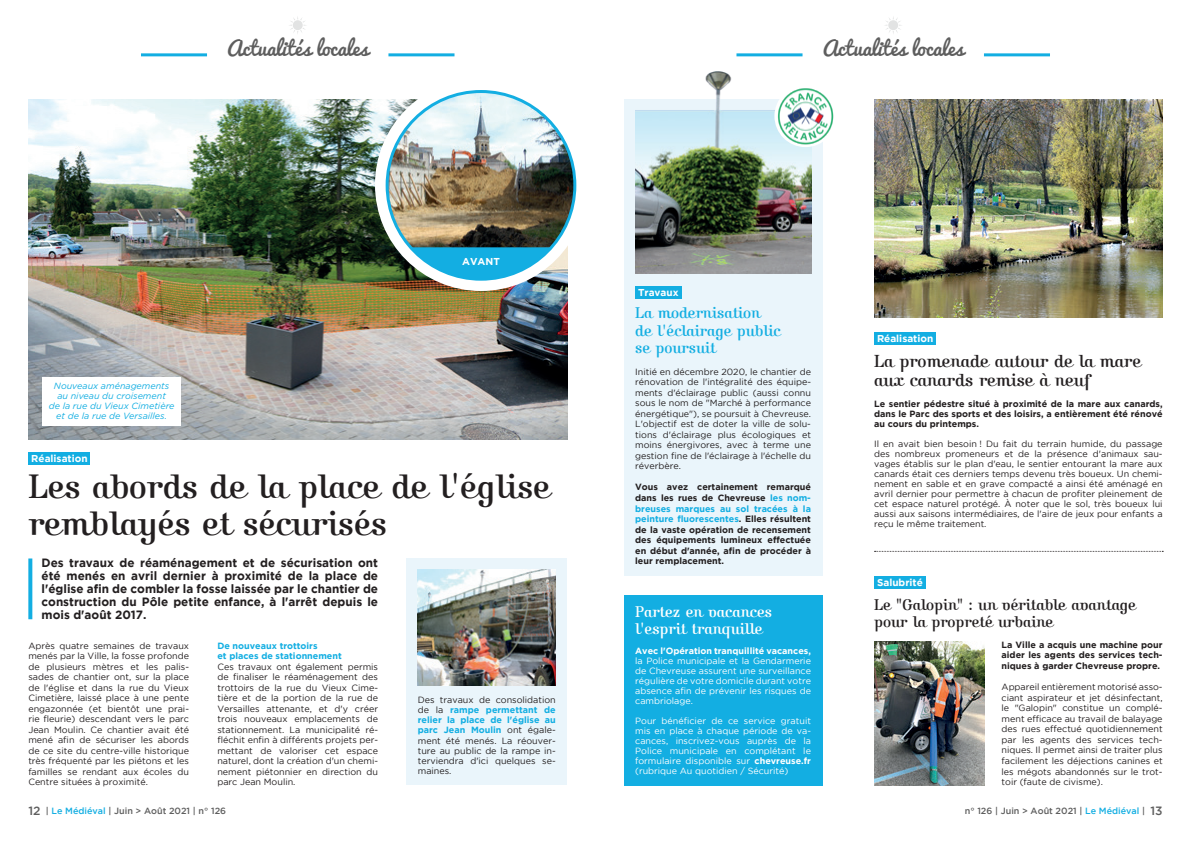
<style>
.page{position:relative;width:1191px;height:842px;background:#fff}
.page>*{position:absolute;margin:0;border:0;box-sizing:border-box;transform-origin:0 0}
.t1{font:35px/36px "Kursivschrift Stehend";color:#231f20}
.t2{font:20px "Pacifico";color:#5e5e5e}
.t3{font:18px/19px "Kursivschrift Stehend";color:#231f20}
.t4{font:16px/17px "Kursivschrift Stehend";color:#231f20}
.t5{font:16px/17.5px "Kursivschrift Stehend";color:#13aee2}
.t6{font:16px/17px "Kursivschrift Stehend";color:#fff}
.t7{font:700 12px/13px "Gotham";color:#231f20;text-align:justify}
.t8{font:700 10px "Gotham";color:#fff}
.t9{font:9px/10.5px "Gotham";color:#231f20;text-align:justify}
.t10{font:700 9px/10.5px "Gotham";color:#231f20;text-align:justify}
.t11{font:9px/10px "Gotham";color:#fff;text-align:justify}
.t12{font:italic 9px/10px "Gotham";color:#13aee2;text-align:center}
.t13{font:500 9px "Gotham";color:#5e5e5e}
.t14{font:700 9px/10.5px "Gotham";color:#13aee2}
.t15{font:700 9px "Gotham";color:#fff}
.s1{font-weight:700;color:#13aee2}
.s2{color:#13aee2}
.s3{font-weight:700}
.s4{font-size:12px}
</style>
<div class="page">
<hr style="left:388px;top:53px;width:66px;height:3px;background:#13aee2">
<hr style="left:141px;top:53px;width:66px;height:3px;background:#13aee2">
<svg style="left:289px;top:17px;width:17px;height:17px"></svg>
<hr style="left:984px;top:53px;width:66px;height:3px;background:#13aee2">
<hr style="left:736px;top:53px;width:66px;height:3px;background:#13aee2">
<svg style="left:885px;top:17px;width:17px;height:17px"></svg>
<div style="left:624px;top:99px;width:198px;height:477px;background:#eaf5fb"></div>
<div style="left:624px;top:595px;width:198px;height:190px;background:#13aee2"></div>
<img style="left:635px;top:71px;width:176px;height:203px">
<div style="left:874px;top:576px;width:51px;height:13px;background:#13aee2"></div>
<img style="left:874px;top:641px;width:110px;height:144px">
<svg style="left:874px;top:551px;width:289px;height:1px"></svg>
<img style="left:874px;top:99px;width:288px;height:218px">
<div style="left:874px;top:332px;width:62px;height:13px;background:#13aee2"></div>
<div style="left:635px;top:286px;width:46px;height:13px;background:#13aee2"></div>
<img style="left:774px;top:85px;width:62px;height:62px;border-radius:31px">
<div style="left:28px;top:452px;width:62px;height:13px;background:#13aee2"></div>
<svg style="left:28px;top:558px;width:4px;height:61px"></svg>
<img style="left:28px;top:99px;width:539px;height:340px">
<div style="left:518px;top:92px;width:56px;height:56px;background:#fff"></div>
<svg style="left:376px;top:80px;width:209px;height:209px"></svg>
<img style="left:387px;top:92px;width:188px;height:187px;border-radius:94px">
<svg style="left:411px;top:247px;width:140px;height:32px"></svg>
<div style="left:459px;top:255px;width:43px;height:13px;background:#13aee2"></div>
<div style="left:406px;top:558px;width:161px;height:227px;background:#eaf5fb"></div>
<img style="left:418px;top:570px;width:138px;height:115px">
<div style="left:43px;top:377px;width:138px;height:48px;background:#fff"></div>
<h2 class="t2" style="left:227px;top:38px;width:143px">Actualités locales</h2>
<h2 class="t2" style="left:822px;top:38px;width:143px">Actualités locales</h2>
<p class="t12" style="left:49px;top:381px;width:127px">Nouveaux aménagements au niveau du croisement<br>de la rue du Vieux Cimetière et de la rue de Versailles.</p>
<p class="t8" style="left:462px;top:256px;width:39px">AVANT</p>
<p class="t8" style="left:31px;top:453px;width:58px">Réalisation</p>
<h1 class="t1" style="left:28px;top:469px;width:523px">Les abords de la place de l'église remblayés et sécurisés</h1>
<p class="t7" style="left:42px;top:556px;width:338px">Des travaux de réaménagement et de sécurisation ont été menés en avril dernier à proximité de la place de l'église afin de combler la fosse laissée par le chantier de construction du Pôle petite enfance, à l'arrêt depuis le mois d'août 2017.</p>
<p class="t9" style="left:28px;top:640px;width:162px">Après quatre semaines de travaux menés par la Ville, la fosse profonde de plusieurs mètres et les palis&shy;sades de chantier ont, sur la place de l'église et dans la rue du Vieux Cimetière, laissé place à une pente engazonnée (et bientôt une prai&shy;rie fleurie) descendant vers le parc Jean Moulin. Ce chantier avait été mené afin de sécuriser les abords de ce site du centre-ville historique très fréquenté par les piétons et les familles se rendant aux écoles du Centre situées à proximité.</p>
<p class="t14" style="left:217px;top:640px;width:126px">De nouveaux trottoirs<br>et places de stationnement</p>
<p class="t9" style="left:217px;top:661px;width:162px">Ces travaux ont également permis de finaliser le réaménagement des trottoirs de la rue du Vieux Cime&shy;tière et de la portion de la rue de Versailles attenante, et d'y créer trois nouveaux emplacements de stationnement. La municipalité ré&shy;fléchit enfin à différents projets per&shy;mettant de valoriser cet espace naturel, dont la création d'un chemi&shy;nement piétonnier en direction du parc Jean Moulin.</p>
<p class="t9" style="left:418px;top:695px;width:139px;line-height:10.1px">Des travaux de consolidation de la <span class="s1">rampe permettant de relier la place de l'église au parc Jean Moulin</span> ont égale&shy;ment été menés. La réouver&shy;ture au public de la rampe in&shy;terviendra d'ici quelques se&shy;maines.</p>
<p class="t8" style="left:638px;top:287px;width:42px">Travaux</p>
<h3 class="t5" style="left:635px;top:304px;width:147px">La modernisation de l'éclairage public se poursuit</h3>
<p class="t9" style="left:635px;top:366px;width:177px">Initié en décembre 2020, le chantier de rénovation de l'intégralité des équipe&shy;ments d'éclairage public (aussi connu sous le nom de "Marché à performance énergétique"), se poursuit à Chevreuse.<br>L'objectif est de doter la ville de solu&shy;tions d'éclairage plus écologiques et moins énergivores, avec à terme une gestion fine de l'éclairage à l'échelle du réverbère.</p>
<p class="t10" style="left:635px;top:482px;width:177px">Vous avez certainement remarqué dans les rues de Chevreuse <span class="s2">les nom&shy;breuses marques au sol tracées à la peinture fluorescentes</span>. Elles résultent de la vaste opération de recensement des équipements lumineux effectuée en début d'année, afin de procéder à leur remplacement.</p>
<h3 class="t6" style="left:635px;top:603px;width:138px">Partez en vacances l'esprit tranquille</h3>
<p class="t15" style="left:635px;top:645px;width:177px">Avec l'Opération tranquillité vacances,</p>
<p class="t11" style="left:635px;top:656px;width:177px">la Police municipale et la Gendarmerie de Chevreuse assurent une surveillance régulière de votre domicile durant votre absence afin de prévenir les risques de cambriolage.</p>
<p class="t11" style="left:635px;top:716px;width:177px">Pour bénéficier de ce service gratuit mis en place à chaque période de va&shy;cances, inscrivez-vous auprès de la Police municipale en complétant le formulaire disponible sur <span class="s3">chevreuse.fr </span>(rubrique Au quotidien / Sécurité)</p>
<p class="t8" style="left:877px;top:332px;width:58px">Réalisation</p>
<h3 class="t3" style="left:874px;top:352px;width:268px">La promenade autour de la mare aux canards remise à neuf</h3>
<p class="t10" style="left:874px;top:399px;width:290px;line-height:10px">Le sentier pédestre situé à proximité de la mare aux canards, dans le Parc des sports et des loisirs, a entièrement été rénové au cours du printemps.</p>
<p class="t9" style="left:874px;top:439px;width:290px;line-height:10px">Il en avait bien besoin ! Du fait du terrain humide, du passage des nombreux promeneurs et de la présence d'animaux sau&shy;vages établis sur le plan d'eau, le sentier entourant la mare aux canards était ces derniers temps devenu très boueux. Un chemi&shy;nement en sable et en grave compacté a ainsi été aménagé en avril dernier pour permettre à chacun de profiter pleinement de cet espace naturel protégé. À noter que le sol, très boueux lui aussi aux saisons intermédiaires, de l'aire de jeux pour enfants a reçu le même traitement.</p>
<p class="t8" style="left:877px;top:576px;width:47px">Salubrité</p>
<h3 class="t4" style="left:874px;top:596px;width:263px">Le "Galopin" : un véritable avantage pour la propreté urbaine</h3>
<p class="t10" style="left:1001px;top:639px;width:163px">La Ville a acquis une machine pour aider les agents des services tech&shy;niques à garder Chevreuse propre.</p>
<p class="t9" style="left:1001px;top:681px;width:163px">Appareil entièrement motorisé asso&shy;ciant aspirateur et jet désinfectant, le "Galopin" constitue un complé&shy;ment efficace au travail de balayage des rues effectué quotidiennement par les agents des services tech&shy;niques. Il permet ainsi de traiter plus facilement les déjections canines et les mégots abandonnés sur le trot&shy;toir (faute de civisme).</p>
<p class="t13" style="left:28px;top:805px;width:199px"><span class="s4">12</span> | <span class="s2">Le Médiéval</span> | Juin &gt; Août 2021 | n° 126</p>
<p class="t13" style="left:964px;top:805px;width:199px">n° 126 | Juin &gt; Août 2021 | <span class="s2">Le Médiéval</span> | <span class="s4">13</span></p>
</div>
